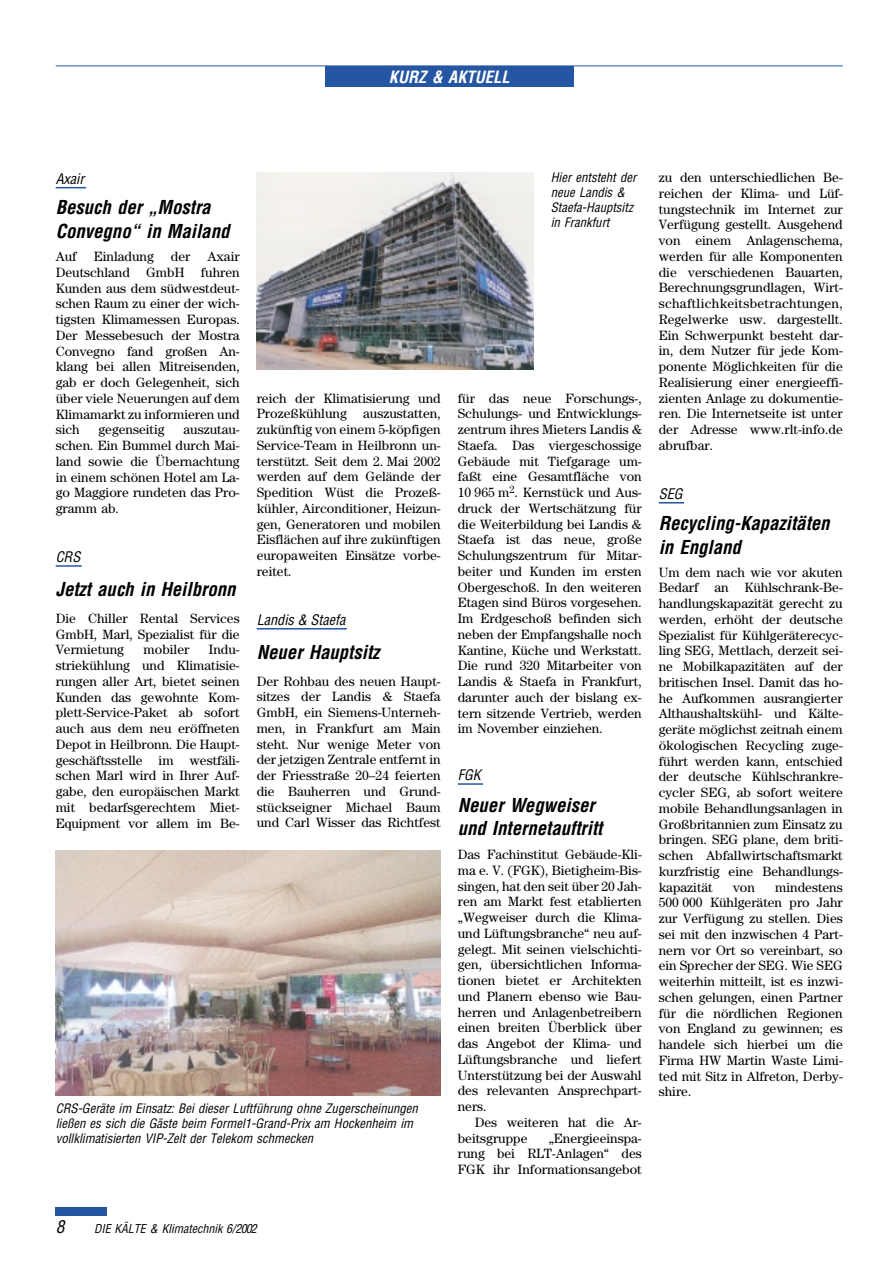
<style>
.page{position:relative;width:893px;height:1263px;background:#fff}
.page>*{position:absolute;margin:0;border:0;box-sizing:border-box;transform-origin:0 0}
.t1{font:italic 700 condensed 18.75px/23.2px "Helvetica";color:#000}
.t2{font:italic condensed 17.25px "Helvetica";color:#000}
.t3{font:italic 700 condensed 16.5px "Helvetica";color:#fff}
.t4{font:italic condensed 14.25px "Helvetica";color:#000}
.t5{font:13.5px/15.8px "Century";color:#000;text-align:justify}
.t6{font:italic condensed 12.75px/15px "Helvetica";color:#000}
.t7{font:italic condensed 12px "Helvetica";color:#000}
</style>
<div class="page">
<hr style="left:56px;top:187px;width:30px;height:1px;background:#2556a3">
<hr style="left:56px;top:565px;width:26px;height:2px;background:#2556a3">
<hr style="left:257px;top:628px;width:90px;height:2px;background:#2556a3">
<hr style="left:458px;top:783px;width:25px;height:2px;background:#2556a3">
<hr style="left:658px;top:502px;width:26px;height:2px;background:#2556a3">
<div style="left:56px;top:1208px;width:51px;height:8px;background:#2556a3"></div>
<div style="left:325px;top:66px;width:248px;height:20px;background:#2556a3"></div>
<hr style="left:56px;top:66px;width:786px;height:1px;background:#2556a3">
<img style="left:56px;top:850px;width:384px;height:245px">
<img style="left:257px;top:173px;width:276px;height:197px">
<p class="t3" style="left:389px;top:70px;width:122px">KURZ &amp; AKTUELL</p>
<p class="t4" style="left:56px;top:173px;width:30px">Axair</p>
<h1 class="t1" style="left:56px;top:198px;width:175px">Besuch der „Mostra<br>Convegno“ in Mailand</h1>
<p class="t5" style="left:56px;top:250px;width:23px">Auf</p>
<p class="t5" style="left:94px;top:250px;width:62px">Einladung</p>
<p class="t5" style="left:171px;top:250px;width:21px">der</p>
<p class="t5" style="left:56px;top:250px;width:185px;text-indent:152px">Axair Deutschland GmbH fuhren Kunden aus dem südwestdeut&shy;schen Raum zu einer der wich&shy;tigsten Klimamessen Europas.<br>Der Messebesuch der Mostra Convegno fand großen An&shy;klang bei allen Mitreisenden, gab er doch Gelegenheit, sich über viele Neuerungen auf dem Klimamarkt zu informieren und sich</p>
<p class="t5" style="left:99px;top:423px;width:67px">gegenseitig</p>
<p class="t5" style="left:56px;top:423px;width:185px;text-indent:128px">auszutau&shy;schen. Ein Bummel durch Mai&shy;land sowie die Übernachtung in einem schönen Hotel am La&shy;go Maggiore rundeten das Pro&shy;gramm ab.</p>
<p class="t4" style="left:56px;top:551px;width:26px">CRS</p>
<h1 class="t1" style="left:56px;top:579px;width:181px">Jetzt auch in Heilbronn</h1>
<p class="t5" style="left:56px;top:612px;width:185px">Die Chiller Rental Services GmbH, Marl, Spezialist für die Vermietung</p>
<p class="t5" style="left:56px;top:643px;width:185px;text-indent:153px">Indu&shy;striekühlung und Klimatisie&shy;rungen aller Art, bietet seinen Kunden das gewohnte Kom&shy;plett-Service-Paket ab sofort auch aus dem neu eröffneten Depot in Heilbronn. Die Haupt&shy;geschäftsstelle im westfäli&shy;schen Marl wird in Ihrer Auf&shy;gabe, den europäischen Markt mit bedarfsgerechtem Miet-Equipment vor allem im Be-</p>
<p class="t5" style="left:144px;top:643px;width:47px">mobiler</p>
<p class="t5" style="left:257px;top:391px;width:185px">reich der Klimatisierung und Prozeßkühlung auszustatten, zukünftig von einem 5-köpfigen Service-Team in Heilbronn un&shy;terstützt. Seit dem 2. Mai 2002 werden auf dem Gelände der Spedition Wüst die Prozeß&shy;kühler, Airconditioner, Heizun&shy;gen, Generatoren und mobilen Eisflächen auf ihre zukünftigen europaweiten Einsätze vorbe&shy;reitet.</p>
<p class="t4" style="left:257px;top:614px;width:90px">Landis &amp; Staefa</p>
<h1 class="t1" style="left:257px;top:642px;width:124px">Neuer Hauptsitz</h1>
<p class="t5" style="left:257px;top:674px;width:185px">Der Rohbau des neuen Haupt&shy;sitzes der Landis &amp; Staefa GmbH, ein Siemens-Unterneh&shy;men, in Frankfurt am Main steht. Nur wenige Meter von der jetzigen Zentrale entfernt in der Friesstraße 20–24 feierten die Bauherren und Grund&shy;stückseigner Michael Baum und Carl Wisser das Richtfest</p>
<p class="t6" style="left:56px;top:1102px;width:364px">CRS-Geräte im Einsatz: Bei dieser Luftführung ohne Zugerscheinungen ließen es sich die Gäste beim Formel1-Grand-Prix am Hockenheim im vollklimatisierten VIP-Zelt der Telekom schmecken</p>
<p class="t6" style="left:550px;top:171px;width:87px">Hier entsteht der neue Landis &amp;<br>Staefa-Hauptsitz in Frankfurt</p>
<p class="t5" style="left:457px;top:391px;width:185px">für das neue Forschungs-, Schulungs- und Entwicklungs&shy;zentrum ihres Mieters Landis &amp; Staefa. Das viergeschossige Gebäude mit Tiefgarage um&shy;faßt eine Gesamtfläche von 10 965 m<sup>2</sup>. Kernstück und Aus&shy;druck der Wertschätzung für die Weiterbildung bei Landis &amp; Staefa ist das neue, große Schulungszentrum für Mitar&shy;beiter und Kunden im ersten Obergeschoß. In den weiteren Etagen sind Büros vorgesehen.<br>Im Erdgeschoß befinden sich neben der Empfangshalle noch Kantine, Küche und Werkstatt.<br>Die rund 320 Mitarbeiter von Landis &amp; Staefa in Frankfurt, darunter auch der bislang ex&shy;tern sitzende Vertrieb, werden im November einziehen.</p>
<p class="t4" style="left:458px;top:769px;width:24px">FGK</p>
<h1 class="t1" style="left:458px;top:795px;width:146px">Neuer Wegweiser und Internetauftritt</h1>
<p class="t5" style="left:457px;top:848px;width:185px">Das Fachinstitut Gebäude-Kli&shy;ma e. V. (FGK), Bietigheim-Bis&shy;singen, hat den seit über 20 Jah&shy;ren am Markt fest etablierten „Wegweiser durch die Klima&shy;und Lüftungsbranche“ neu auf&shy;gelegt. Mit seinen vielschichti&shy;gen, übersichtlichen Informa&shy;tionen bietet er Architekten und Planern ebenso wie Bau&shy;herren und Anlagenbetreibern einen breiten Überblick über das Angebot der Klima- und Lüftungsbranche und liefert Unterstützung bei der Auswahl des relevanten Ansprechpart&shy;ners.</p>
<p class="t5" style="left:457px;top:1116px;width:185px;text-indent:17px">Des weiteren hat die Ar&shy;beitsgruppe</p>
<p class="t5" style="left:457px;top:1131px;width:185px;text-indent:91px">„Energieeinspa&shy;rung bei RLT-Anlagen“ des FGK ihr Informationsangebot</p>
<p class="t5" style="left:658px;top:171px;width:185px">zu den unterschiedlichen Be&shy;reichen der Klima- und Lüf&shy;tungstechnik im Internet zur Verfügung gestellt. Ausgehend von einem Anlagenschema, werden für alle Komponenten die verschiedenen Bauarten, Berechnungsgrundlagen, Wirt&shy;schaftlichkeitsbetrachtungen, Regelwerke usw. dargestellt.<br>Ein Schwerpunkt besteht dar&shy;in, dem Nutzer für jede Kom&shy;ponente Möglichkeiten für die Realisierung einer energieeffi&shy;zienten Anlage zu dokumentie&shy;ren. Die Internetseite ist unter der Adresse www.rlt-info.de abrufbar.</p>
<p class="t4" style="left:658px;top:488px;width:25px">SEG</p>
<h1 class="t1" style="left:658px;top:513px;width:172px">Recycling-Kapazitäten in England</h1>
<p class="t5" style="left:658px;top:565px;width:185px">Um dem nach wie vor akuten Bedarf an Kühlschrank-Be&shy;handlungskapazität gerecht zu werden, erhöht der deutsche Spezialist für Kühlgeräterecyc&shy;ling SEG, Mettlach, derzeit sei&shy;ne Mobilkapazitäten auf der britischen Insel. Damit das ho&shy;he Aufkommen ausrangierter Althaushaltskühl- und Kälte&shy;geräte möglichst zeitnah einem ökologischen Recycling zuge&shy;führt werden kann, entschied der deutsche Kühlschrankre&shy;cycler SEG, ab sofort weitere mobile Behandlungsanlagen in Großbritannien zum Einsatz zu bringen. SEG plane, dem briti&shy;schen Abfallwirtschaftsmarkt kurzfristig eine Behandlungs&shy;kapazität</p>
<p class="t5" style="left:658px;top:880px;width:185px;text-indent:116px">mindestens 500 000 Kühlgeräten pro Jahr zur Verfügung zu stellen. Dies sei mit den inzwischen 4 Part&shy;nern vor Ort so vereinbart, so ein Sprecher der SEG. Wie SEG weiterhin mitteilt, ist es inzwi&shy;schen gelungen, einen Partner für die nördlichen Regionen von England zu gewinnen; es handele sich hierbei um die Firma HW Martin Waste Limi&shy;ted mit Sitz in Alfreton, Derby&shy;shire.</p>
<p class="t5" style="left:733px;top:880px;width:23px">von</p>
<p class="t2" style="left:56px;top:1220px;width:10px">8</p>
<p class="t7" style="left:94px;top:1224px;width:164px">DIE KÄLTE &amp; Klimatechnik 6/2002</p>
</div>
